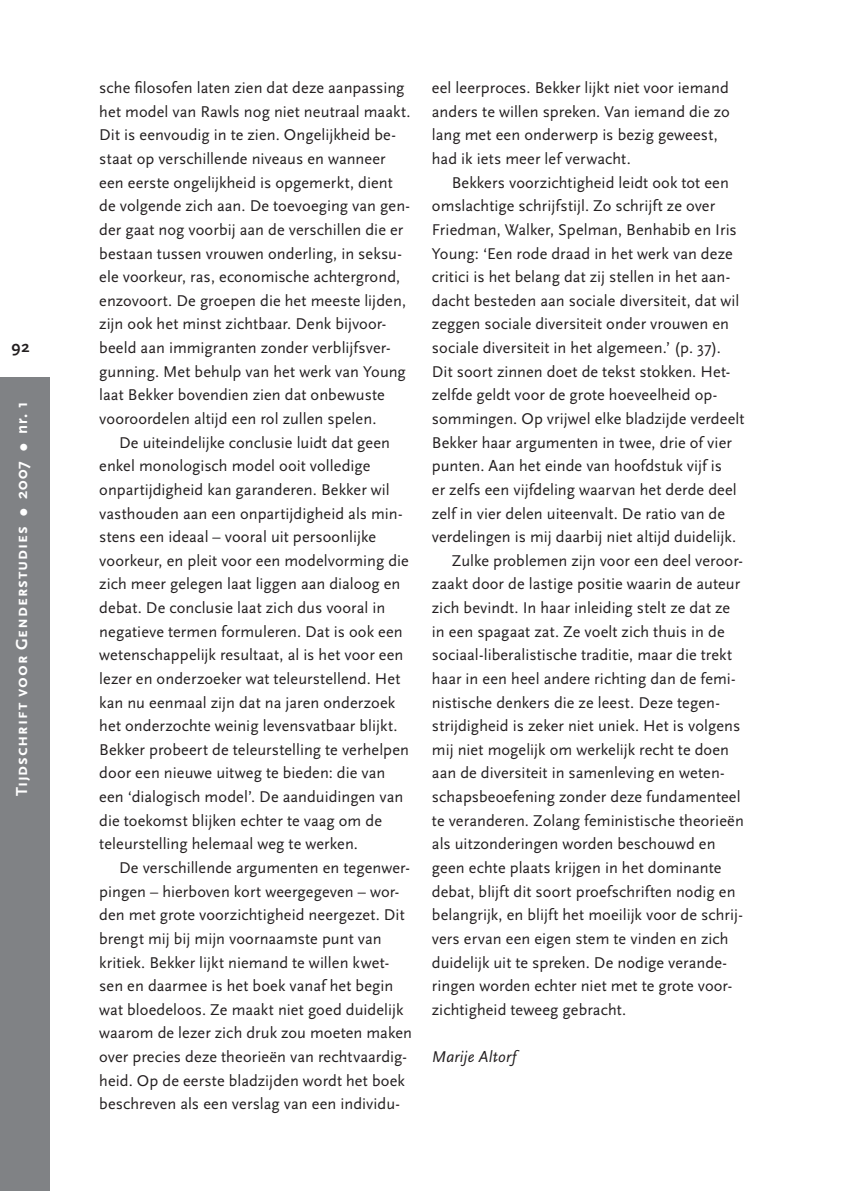
<style>
.page{position:relative;width:844px;height:1191px;background:#fff}
.page>*{position:absolute;margin:0;border:0;box-sizing:border-box;transform-origin:0 0}
.t1{font:700 16.62px "Scala Sans Caps";letter-spacing:.05em;color:#fff}
.t2{font:700 16.62px "Scala Sans";color:#231f20}
.t3{font:16.28px/23.6px "Scala Sans";letter-spacing:.005em;color:#231f20}
.t4{font:italic 16.28px "Scala Sans";letter-spacing:.015em;color:#231f20}
.s1{font-family:"Scala Sans"}
</style>
<div class="page">
<div style="left:0;top:377px;width:50px;height:814px;background:#808285"></div>
<p class="t2" style="left:11px;top:337px;width:20px">92</p>
<p class="t1" style="left:12px;top:796px;width:396px;rotate:-90deg">Tijdschrift voor Genderstudies ● <span class="s1">2007</span> ● <span class="s1">nr. 1</span></p>
<p class="t3" style="left:99px;top:76px;width:313px">sche filosofen laten zien dat deze aanpassing het model van Rawls nog niet neutraal maakt.<br>Dit is eenvoudig in te zien. Ongelijkheid be&shy;staat op verschillende niveaus en wanneer een eerste ongelijkheid is opgemerkt, dient de volgende zich aan. De toevoeging van gen&shy;der gaat nog voorbij aan de verschillen die er bestaan tussen vrouwen onderling, in seksu&shy;ele voorkeur, ras, economische achtergrond, enzovoort. De groepen die het meeste lijden, zijn ook het minst zichtbaar. Denk bijvoor&shy;beeld aan immigranten zonder verblijfsver&shy;gunning. Met behulp van het werk van Young laat Bekker bovendien zien dat onbewuste vooroordelen altijd een rol zullen spelen.</p>
<p class="t3" style="left:99px;top:431px;width:311px;text-indent:20px">De uiteindelijke conclusie luidt dat geen enkel monologisch model ooit volledige onpartijdigheid kan garanderen. Bekker wil vasthouden aan een onpartijdigheid als min&shy;stens een ideaal – vooral uit persoonlijke voorkeur, en pleit voor een modelvorming die zich meer gelegen laat liggen aan dialoog en debat. De conclusie laat zich dus vooral in negatieve termen formuleren. Dat is ook een wetenschappelijk resultaat, al is het voor een lezer en onderzoeker wat teleurstellend. Het kan nu eenmaal zijn dat na jaren onderzoek het onderzochte weinig levensvatbaar blijkt.<br>Bekker probeert de teleurstelling te verhelpen door een nieuwe uitweg te bieden: die van een ‘dialogisch model’. De aanduidingen van die toekomst blijken echter te vaag om de teleurstelling helemaal weg te werken.</p>
<p class="t3" style="left:99px;top:856px;width:314px;text-indent:20px">De verschillende argumenten en tegenwer&shy;pingen – hierboven kort weergegeven – wor&shy;den met grote voorzichtigheid neergezet. Dit brengt mij bij mijn voornaamste punt van kritiek. Bekker lijkt niemand te willen kwet&shy;sen en daarmee is het boek vanaf het begin wat bloedeloos. Ze maakt niet goed duidelijk waarom de lezer zich druk zou moeten maken over precies deze theorieën van rechtvaardig&shy;heid. Op de eerste bladzijden wordt het boek beschreven als een verslag van een individu-</p>
<p class="t3" style="left:432px;top:76px;width:299px">eel leerproces. Bekker lijkt niet voor iemand anders te willen spreken. Van iemand die zo lang met een onderwerp is bezig geweest, had ik iets meer lef verwacht.</p>
<p class="t3" style="left:451px;top:171px;width:278px">Bekkers voorzichtigheid leidt ook tot een</p>
<p class="t3" style="left:432px;top:194px;width:285px">omslachtige schrijfstijl. Zo schrijft ze over</p>
<p class="t3" style="left:432px;top:218px;width:306px">Friedman, Walker, Spelman, Benhabib en Iris</p>
<p class="t3" style="left:432px;top:242px;width:302px">Young: ‘Een rode draad in het werk van deze</p>
<p class="t3" style="left:432px;top:265px;width:300px">critici is het belang dat zij stellen in het aan-</p>
<p class="t3" style="left:432px;top:289px;width:309px">dacht besteden aan sociale diversiteit, dat wil</p>
<p class="t3" style="left:432px;top:313px;width:299px">zeggen sociale diversiteit onder vrouwen en</p>
<p class="t3" style="left:432px;top:336px;width:290px">sociale diversiteit in het algemeen.’ (p. 37).</p>
<p class="t3" style="left:432px;top:360px;width:300px">Dit soort zinnen doet de tekst stokken. Het-</p>
<p class="t3" style="left:432px;top:383px;width:287px">zelfde geldt voor de grote hoeveelheid op-</p>
<p class="t3" style="left:432px;top:407px;width:314px">sommingen. Op vrijwel elke bladzijde verdeelt</p>
<p class="t3" style="left:432px;top:431px;width:301px">Bekker haar argumenten in twee, drie of vier</p>
<p class="t3" style="left:432px;top:454px;width:291px">punten. Aan het einde van hoofdstuk vijf is</p>
<p class="t3" style="left:432px;top:478px;width:306px">er zelfs een vijfdeling waarvan het derde deel</p>
<p class="t3" style="left:432px;top:502px;width:294px">zelf in vier delen uiteenvalt. De ratio van de</p>
<p class="t3" style="left:432px;top:525px;width:306px">verdelingen is mij daarbij niet altijd duidelijk.</p>
<p class="t3" style="left:451px;top:549px;width:293px">Zulke problemen zijn voor een deel veroor-</p>
<p class="t3" style="left:432px;top:572px;width:310px">zaakt door de lastige positie waarin de auteur</p>
<p class="t3" style="left:432px;top:596px;width:300px">zich bevindt. In haar inleiding stelt ze dat ze</p>
<p class="t3" style="left:432px;top:620px;width:294px">in een spagaat zat. Ze voelt zich thuis in de</p>
<p class="t3" style="left:432px;top:643px;width:302px">sociaal-liberalistische traditie, maar die trekt</p>
<p class="t3" style="left:432px;top:667px;width:305px">haar in een heel andere richting dan de femi-</p>
<p class="t3" style="left:432px;top:691px;width:289px">nistische denkers die ze leest. Deze tegen-</p>
<p class="t3" style="left:432px;top:714px;width:310px">strijdigheid is zeker niet uniek. Het is volgens</p>
<p class="t3" style="left:432px;top:738px;width:298px">mij niet mogelijk om werkelijk recht te doen</p>
<p class="t3" style="left:432px;top:761px;width:294px">aan de diversiteit in samenleving en weten-</p>
<p class="t3" style="left:432px;top:785px;width:310px">schapsbeoefening zonder deze fundamenteel</p>
<p class="t3" style="left:432px;top:809px;width:313px">te veranderen. Zolang feministische theorieën</p>
<p class="t3" style="left:432px;top:832px;width:285px">als uitzonderingen worden beschouwd en</p>
<p class="t3" style="left:432px;top:856px;width:291px">geen echte plaats krijgen in het dominante</p>
<p class="t3" style="left:432px;top:880px;width:305px">debat, blijft dit soort proefschriften nodig en</p>
<p class="t3" style="left:432px;top:903px;width:312px">belangrijk, en blijft het moeilijk voor de schrij-</p>
<p class="t3" style="left:432px;top:927px;width:298px">vers ervan een eigen stem te vinden en zich</p>
<p class="t3" style="left:432px;top:950px;width:296px">duidelijk uit te spreken. De nodige verande-</p>
<p class="t3" style="left:432px;top:974px;width:302px">ringen worden echter niet met te grote voor-</p>
<p class="t3" style="left:432px;top:998px;width:196px">zichtigheid teweeg gebracht.</p>
<p class="t4" style="left:432px;top:1048px;width:86px">Marije Altorf</p>
</div>
